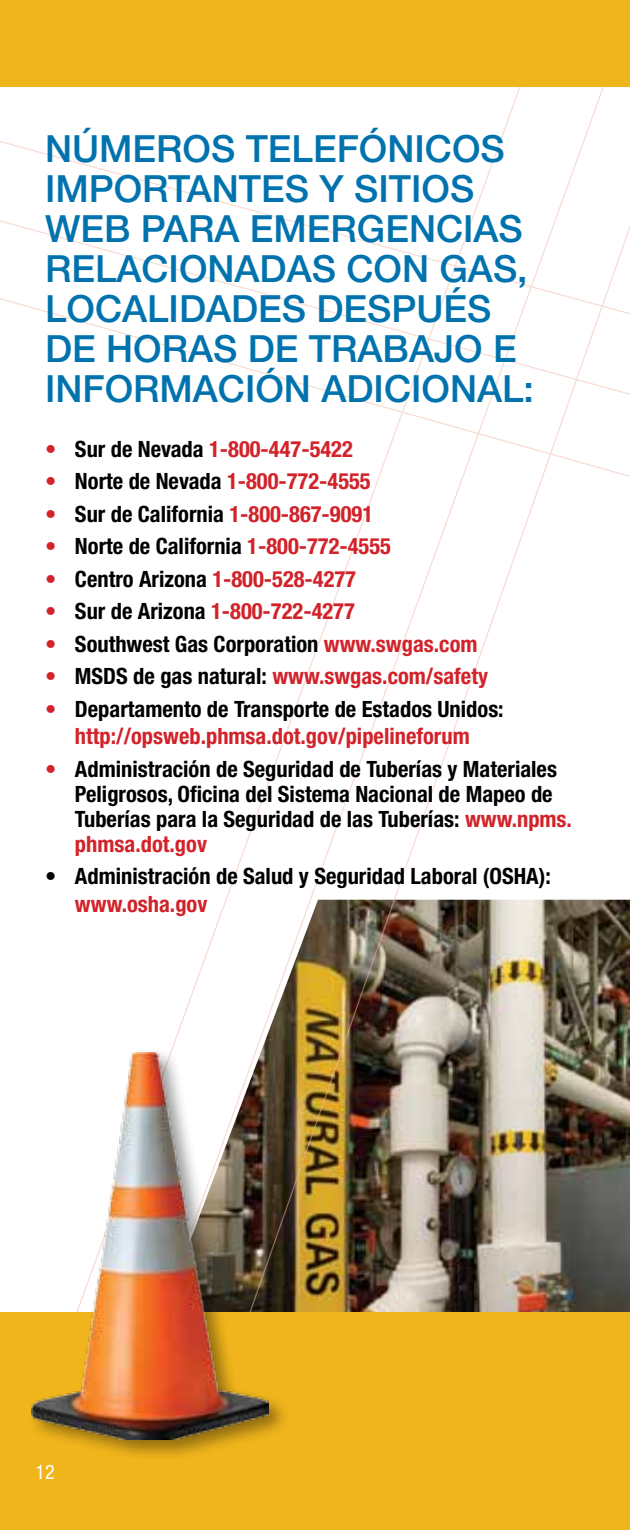
<style>
.page{position:relative;width:630px;height:1530px;background:#fff}
.page>*{position:absolute;margin:0;border:0;box-sizing:border-box;transform-origin:0 0}
.t1{font:500 37.5px/40px "Helvetica Neue LT Std";color:#0073ae}
.t2{font:700 condensed 22.5px/27.5px "Helvetica Neue LT Std";color:#d2232a;text-align:center}
.t3{font:700 condensed 22.5px/25px "Helvetica Neue LT Std";color:#000}
.t4{font:condensed 20px "Helvetica Neue LT Std";color:#fff}
.s1{color:#000}
.s2{color:#d2232a}
</style>
<div class="page">
<img style="left:164px;top:86px;width:466px;height:1226px">
<svg style="left:164px;top:575px;width:466px;height:87px"></svg>
<svg style="left:164px;top:494px;width:466px;height:81px"></svg>
<svg style="left:0;top:134px;width:630px;height:360px"></svg>
<div style="left:0;top:1312px;width:630px;height:218px;background:#f0b51c"></div>
<div style="left:0;top:0;width:630px;height:86px;background:#f0b51c"></div>
<div style="left:28px;top:1048px;width:263px;height:414px;background:#000;opacity:.4"></div>
<img style="left:32px;top:1052px;width:236px;height:387px">
<h1 class="t1" style="left:45px;top:128px;width:491px">NÚMEROS TELEFÓNICOS<br>IMPORTANTES Y SITIOS<br>WEB PARA EMERGENCIAS<br>RELACIONADAS CON GAS,<br>LOCALIDADES DESPUÉS<br>DE HORAS DE TRABAJO E<br>INFORMACIÓN ADICIONAL:</h1>
<p class="t2" style="left:45px;top:435px;width:309px">• <span class="s1">Sur de Nevada</span> 1-800-447-5422</p>
<p class="t2" style="left:45px;top:467px;width:327px">• <span class="s1">Norte de Nevada</span> 1-800-772-4555</p>
<p class="t2" style="left:45px;top:500px;width:330px">• <span class="s1">Sur de California</span> 1-800-867-9091</p>
<p class="t3" style="left:45px;top:533px;width:348px"><span class="s2">•</span> Norte de California <span class="s2">1-800-772-4555</span></p>
<p class="t2" style="left:45px;top:565px;width:313px">• <span class="s1">Centro Arizona</span> 1-800-528-4277</p>
<p class="t2" style="left:45px;top:597px;width:311px">• <span class="s1">Sur de Arizona</span> 1-800-722-4277</p>
<p class="t3" style="left:45px;top:631px;width:434px"><span class="s2">•</span> Southwest Gas Corporation <span class="s2">www.swgas.com</span></p>
<p class="t2" style="left:45px;top:662px;width:445px">• <span class="s1">MSDS de gas natural:</span> www.swgas.com/safety</p>
<p class="t2" style="left:45px;top:695px;width:460px">• <span class="s1">Departamento de Transporte de Estados Unidos: </span>http://opsweb.phmsa.dot.gov/pipelineforum</p>
<p class="t3" style="left:75px;top:756px;width:499px;text-indent:-30px"><span class="s2">•</span> Administración de Seguridad de Tuberías y Materiales Peligrosos, Oficina del Sistema Nacional de Mapeo de Tuberías para la Seguridad de las Tuberías: <span class="s2">www.npms. phmsa.dot.gov</span></p>
<p class="t3" style="left:45px;top:863px;width:507px">• Administración de Salud y Seguridad Laboral (OSHA):</p>
<p class="t2" style="left:75px;top:890px;width:134px">www.osha.gov</p>
<p class="t4" style="left:35px;top:1461px;width:21px">12</p>
</div>
